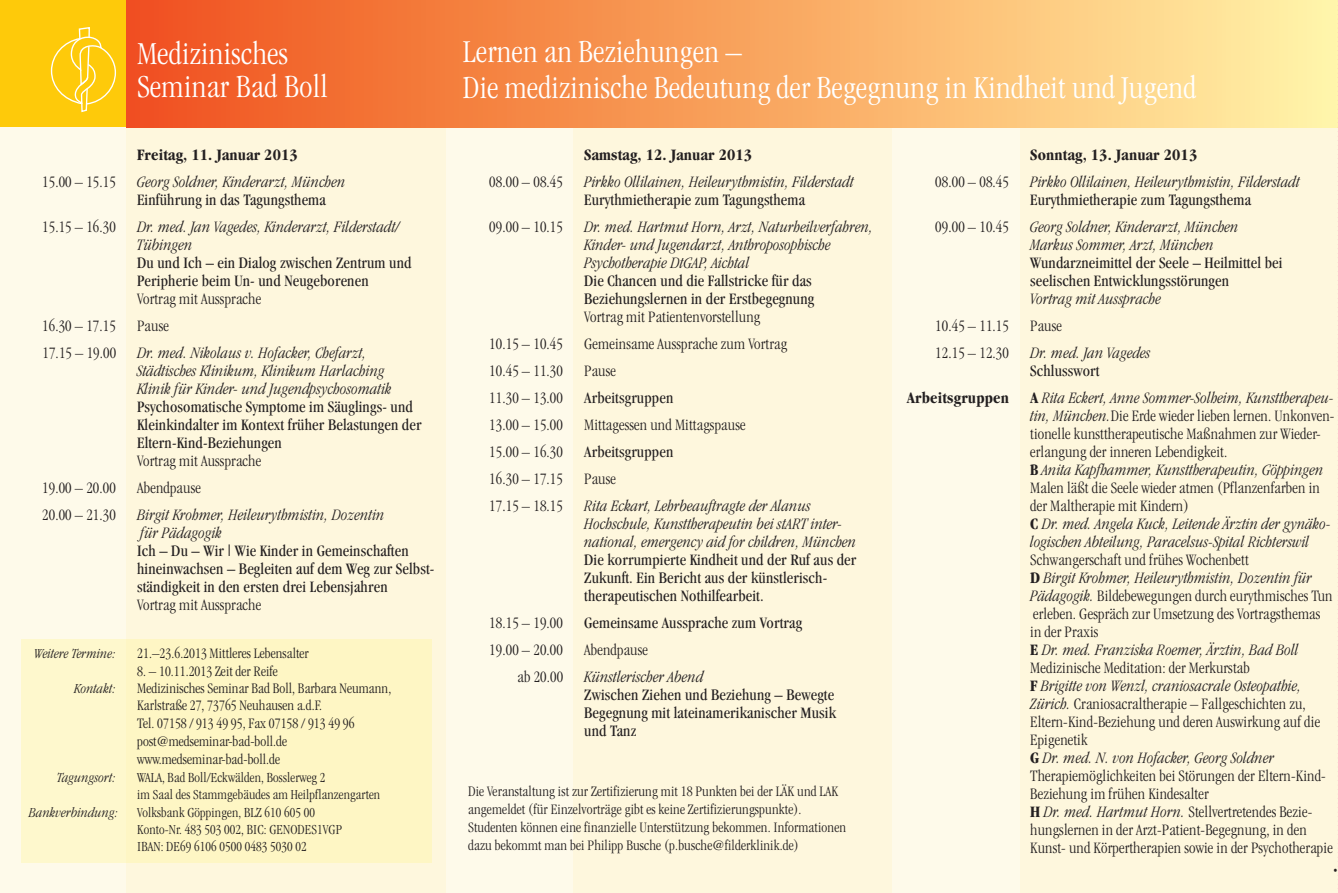
<style>
.page{position:relative;width:1338px;height:893px;background:#fff}
.page>*{position:absolute;margin:0;border:0;box-sizing:border-box;transform-origin:0 0}
.t1{font:300 condensed 33.15px/33.2px "Garamond";letter-spacing:.01em;color:#fff}
.t2{font:300 condensed 33px/36px "Garamond";letter-spacing:.01em;color:#fff}
.t3{font:300 condensed 16.5px/18px "Garamond";letter-spacing:.01em;color:#231f20}
.t4{font:italic 300 condensed 16.5px/18px "Garamond";letter-spacing:.01em;color:#231f20}
.t5{font:condensed 16.5px/18px "Garamond";letter-spacing:.01em;color:#231f20}
.t6{font:700 condensed 16.5px "Garamond";letter-spacing:.01em;color:#231f20}
.t7{font:300 condensed 15px/17.9px "Garamond";letter-spacing:.01em;color:#231f20}
.t8{font:300 condensed 14.25px/17.2px "Garamond";letter-spacing:.01em;color:#231f20}
.t9{font:italic 300 condensed 14.25px "Garamond";letter-spacing:.01em;color:#231f20}
.s1{font-weight:700;font-style:normal}
.s2{font-style:normal}
.s3{font-weight:700}
.s4{font-style:italic}
</style>
<div class="page">
<div style="left:0;top:0;width:137px;height:128px;background:#feca0a"></div>
<div style="left:1019px;top:128px;width:319px;height:765px;background:#fef7dd"></div>
<div style="left:0;top:128px;width:127px;height:765px;background:#fefaea"></div>
<div style="left:446px;top:128px;width:127px;height:765px;background:#fefaea"></div>
<div style="left:892px;top:128px;width:127px;height:765px;background:#fefaea"></div>
<div style="left:127px;top:128px;width:319px;height:765px;background:#fef7dd"></div>
<div style="left:573px;top:128px;width:319px;height:765px;background:#fef7dd"></div>
<div style="left:127px;top:0;width:1211px;height:128px;background:linear-gradient(to right,#f05019,#fff4a5)"></div>
<svg style="left:51px;top:27px;width:66px;height:86px"></svg>
<svg style="left:1337px;top:0;width:1px;height:889px"></svg>
<div style="left:21px;top:639px;width:106px;height:224px;background:#fef8cd"></div>
<div style="left:127px;top:639px;width:305px;height:224px;background:#fef6c4"></div>
<h1 class="t1" style="left:137px;top:39px;width:192px">Medizinisches<br>Seminar Bad Boll</h1>
<p class="t6" style="left:137px;top:148px;width:162px">Freitag, 11. Januar 2013</p>
<p class="t3" style="left:42px;top:174px;width:75px">15.00 – 15.15</p>
<p class="t4" style="left:137px;top:174px;width:210px">Georg Soldner, Kinderarzt, München</p>
<p class="t5" style="left:137px;top:192px;width:190px">Einführung in das Tagungsthema</p>
<p class="t3" style="left:42px;top:219px;width:75px">15.15 – 16.30</p>
<p class="t4" style="left:137px;top:219px;width:264px">Dr. med. Jan Vagedes, Kinderarzt, Filderstadt/<br>Tübingen</p>
<p class="t5" style="left:137px;top:255px;width:276px">Du und Ich – ein Dialog zwischen Zentrum und<br>Peripherie beim Un- und Neugeborenen</p>
<p class="t3" style="left:137px;top:291px;width:126px">Vortrag mit Aussprache</p>
<p class="t3" style="left:42px;top:318px;width:75px">16.30 – 17.15</p>
<p class="t3" style="left:137px;top:318px;width:33px">Pause</p>
<p class="t3" style="left:42px;top:345px;width:75px">17.15 – 19.00</p>
<p class="t4" style="left:137px;top:345px;width:256px">Dr. med. Nikolaus v. Hofacker, Chefarzt,<br>Städtisches Klinikum, Klinikum Harlaching<br>Klinik für Kinder- und Jugendpsychosomatik</p>
<p class="t5" style="left:137px;top:399px;width:286px">Psychosomatische Symptome im Säuglings- und<br>Kleinkindalter im Kontext früher Belastungen der<br>Eltern-Kind-Beziehungen</p>
<p class="t3" style="left:137px;top:453px;width:126px">Vortrag mit Aussprache</p>
<p class="t3" style="left:42px;top:480px;width:75px">19.00 – 20.00</p>
<p class="t3" style="left:137px;top:480px;width:65px">Abendpause</p>
<p class="t3" style="left:42px;top:507px;width:75px">20.00 – 21.30</p>
<p class="t4" style="left:137px;top:507px;width:249px">Birgit Krohmer, Heileurythmistin, Dozentin für Pädagogik</p>
<p class="t5" style="left:137px;top:543px;width:299px">Ich – Du – Wir | Wie Kinder in Gemeinschaften hineinwachsen – Begleiten auf dem Weg zur Selbst&shy;ständigkeit in den ersten drei Lebensjahren</p>
<p class="t3" style="left:137px;top:597px;width:126px">Vortrag mit Aussprache</p>
<p class="t9" style="left:34px;top:648px;width:83px">Weitere Termine:</p>
<p class="t7" style="left:137px;top:646px;width:173px">21.–23.6.2013 Mittleres Lebensalter</p>
<p class="t7" style="left:137px;top:663px;width:142px">8. – 10.11.2013 Zeit der Reife</p>
<p class="t9" style="left:74px;top:683px;width:43px">Kontakt:</p>
<p class="t7" style="left:137px;top:680px;width:255px">Medizinisches Seminar Bad Boll, Barbara Neumann, Karlstraße 27, 73765 Neuhausen a.d.F.<br>Tel. 07158 /913 49 95, Fax 07158 / 913 49 96 post@medseminar-bad-boll.de www.medseminar-bad-boll.de</p>
<p class="t9" style="left:57px;top:772px;width:60px">Tagungsort:</p>
<p class="t8" style="left:137px;top:770px;width:244px">WALA, Bad Boll/Eckwälden, Bosslerweg 2<br>im Saal des Stammgebäudes am Heilpflanzengarten</p>
<p class="t9" style="left:29px;top:807px;width:91px">Bankverbindung:</p>
<p class="t8" style="left:137px;top:804px;width:206px">Volksbank Göppingen, BLZ 610 605 00<br>Konto-Nr. 483 503 002, BIC: GENODES1VGP<br>IBAN: DE69 6106 0500 0483 5030 02</p>
<h2 class="t2" style="left:463px;top:36px;width:735px">Lernen an Beziehungen –<br>Die medizinische Bedeutung der Begegnung in Kindheit und Jugend</h2>
<p class="t6" style="left:584px;top:148px;width:169px">Samstag, 12. Januar 2013</p>
<p class="t3" style="left:489px;top:174px;width:75px">08.00 – 08.45</p>
<p class="t4" style="left:584px;top:174px;width:271px">Pirkko Ollilainen, Heileurythmistin, Filderstadt</p>
<p class="t5" style="left:584px;top:192px;width:222px">Eurythmietherapie zum Tagungsthema</p>
<p class="t3" style="left:489px;top:219px;width:75px">09.00 – 10.15</p>
<p class="t4" style="left:584px;top:219px;width:290px">Dr. med. Hartmut Horn, Arzt, Naturheilverfahren,<br>Kinder- und Jugendarzt, Anthroposophische<br>Psychotherapie DtGAP, Aichtal</p>
<p class="t5" style="left:584px;top:273px;width:232px">Die Chancen und die Fallstricke für das<br>Beziehungslernen in der Erstbegegnung</p>
<p class="t3" style="left:584px;top:309px;width:178px">Vortrag mit Patientenvorstellung</p>
<p class="t3" style="left:489px;top:336px;width:75px">10.15 – 10.45</p>
<p class="t3" style="left:584px;top:336px;width:204px">Gemeinsame Aussprache zum Vortrag</p>
<p class="t3" style="left:489px;top:363px;width:75px">10.45 – 11.30</p>
<p class="t3" style="left:584px;top:363px;width:33px">Pause</p>
<p class="t3" style="left:489px;top:390px;width:75px">11.30 – 13.00</p>
<p class="t5" style="left:584px;top:390px;width:91px">Arbeitsgruppen</p>
<p class="t3" style="left:489px;top:417px;width:75px">13.00 – 15.00</p>
<p class="t3" style="left:584px;top:417px;width:163px">Mittagessen und Mittagspause</p>
<p class="t3" style="left:489px;top:444px;width:75px">15.00 – 16.30</p>
<p class="t5" style="left:584px;top:444px;width:91px">Arbeitsgruppen</p>
<p class="t3" style="left:489px;top:471px;width:75px">16.30 – 17.15</p>
<p class="t3" style="left:584px;top:471px;width:33px">Pause</p>
<p class="t3" style="left:489px;top:498px;width:75px">17.15 – 18.15</p>
<p class="t4" style="left:584px;top:498px;width:273px">Rita Eckart, Lehrbeauftragte der Alanus<br>Hochschule, Kunsttherapeutin bei stART inter&shy;national, emergency aid for children, München</p>
<p class="t5" style="left:584px;top:552px;width:274px">Die korrumpierte Kindheit und der Ruf aus der<br>Zukunft. Ein Bericht aus der künstlerisch&shy;therapeutischen Nothilfearbeit.</p>
<p class="t3" style="left:489px;top:615px;width:75px">18.15 – 19.00</p>
<p class="t5" style="left:584px;top:615px;width:219px">Gemeinsame Aussprache zum Vortrag</p>
<p class="t3" style="left:489px;top:642px;width:75px">19.00 – 20.00</p>
<p class="t3" style="left:584px;top:642px;width:65px">Abendpause</p>
<p class="t3" style="left:517px;top:669px;width:47px">ab 20.00</p>
<p class="t4" style="left:584px;top:669px;width:121px">Künstlerischer Abend</p>
<p class="t5" style="left:584px;top:687px;width:253px;text-align:justify">Zwischen Ziehen und Beziehung – Bewegte Begegnung mit lateinamerikanischer Musik und Tanz</p>
<p class="t7" style="left:468px;top:783px;width:379px">Die Veranstaltung ist zur Zertifizierung mit 18 Punkten bei der LÄK und LAK angemeldet (für Einzelvorträge gibt es keine Zertifizierungspunkte).<br>Studenten können eine finanzielle Unterstützung bekommen. Informationen dazu bekommt man bei Philipp Busche (p.busche@filderklinik.de)</p>
<p class="t6" style="left:1030px;top:149px;width:169px">Sonntag, 13. Januar 2013</p>
<p class="t3" style="left:935px;top:174px;width:75px">08.00 – 08.45</p>
<p class="t4" style="left:1030px;top:174px;width:271px">Pirkko Ollilainen, Heileurythmistin, Filderstadt</p>
<p class="t5" style="left:1030px;top:192px;width:222px">Eurythmietherapie zum Tagungsthema</p>
<p class="t3" style="left:935px;top:219px;width:75px">09.00 – 10.45</p>
<p class="t4" style="left:1030px;top:219px;width:210px">Georg Soldner, Kinderarzt, München<br>Markus Sommer, Arzt, München</p>
<p class="t5" style="left:1030px;top:255px;width:254px">Wundarzneimittel der Seele – Heilmittel bei seelischen Entwicklungsstörungen</p>
<p class="t4" style="left:1030px;top:291px;width:132px">Vortrag mit Aussprache</p>
<p class="t3" style="left:935px;top:318px;width:75px">10.45 – 11.15</p>
<p class="t3" style="left:1030px;top:318px;width:33px">Pause</p>
<p class="t3" style="left:935px;top:345px;width:75px">12.15 – 12.30</p>
<p class="t4" style="left:1030px;top:345px;width:122px">Dr. med. Jan Vagedes</p>
<p class="t5" style="left:1030px;top:363px;width:71px">Schlusswort</p>
<p class="t6" style="left:907px;top:392px;width:104px">Arbeitsgruppen</p>
<p class="t4" style="left:1030px;top:390px;width:306px"><span class="s1">A</span> Rita Eckert, Anne Sommer-Solheim, Kunsttherapeu&shy;tin, München.<span class="s2">Die Erde wieder lieben lernen. Unkonven&shy;tionelle kunsttherapeutische Maßnahmen zur Wieder&shy;erlangung der inneren Lebendigkeit.<br></span><span class="s1">B</span> Anita Kapfhammer, Kunsttherapeutin, Göppingen <span class="s2">Malen läßt die Seele wieder atmen (Pflanzenfarben in der Maltherapie mit Kindern)<br></span><span class="s1">C</span> Dr. med. Angela Kuck, Leitende Ärztin der gynäko&shy;logischen Abteilung, Paracelsus-Spital Richterswil</p>
<p class="t3" style="left:1030px;top:552px;width:304px">Schwangerschaft und frühes Wochenbett<br><span class="s3">D</span> <span class="s4">Birgit Krohmer, Heileurythmistin, Dozentin für Pädagogik.</span> Bildebewegungen durch eurythmisches Tun erleben. Gespräch zur Umsetzung des Vortragsthemas<br>in der Praxis<br><span class="s3">E</span> <span class="s4">Dr. med. Franziska Roemer, Ärztin, Bad Boll </span>Medizinische Meditation: der Merkurstab<br><span class="s3">F</span> <span class="s4">Brigitte von Wenzl, craniosacrale Osteopathie, Zürich.</span> Craniosacraltherapie – Fallgeschichten zu, Eltern-Kind-Beziehung und deren Auswirkung auf die Epigenetik<br><span class="s3">G</span> <span class="s4">Dr. med. N. von Hofacker, Georg Soldner </span>Therapiemöglichkeiten bei Störungen der Eltern-Kind-Beziehung im frühen Kindesalter<br><span class="s3">H</span> <span class="s4">Dr. med. Hartmut Horn.</span> Stellvertretendes Bezie&shy;hungslernen in der Arzt-Patient-Begegnung, in den Kunst- und Körpertherapien sowie in der Psychotherapie</p>
</div>
